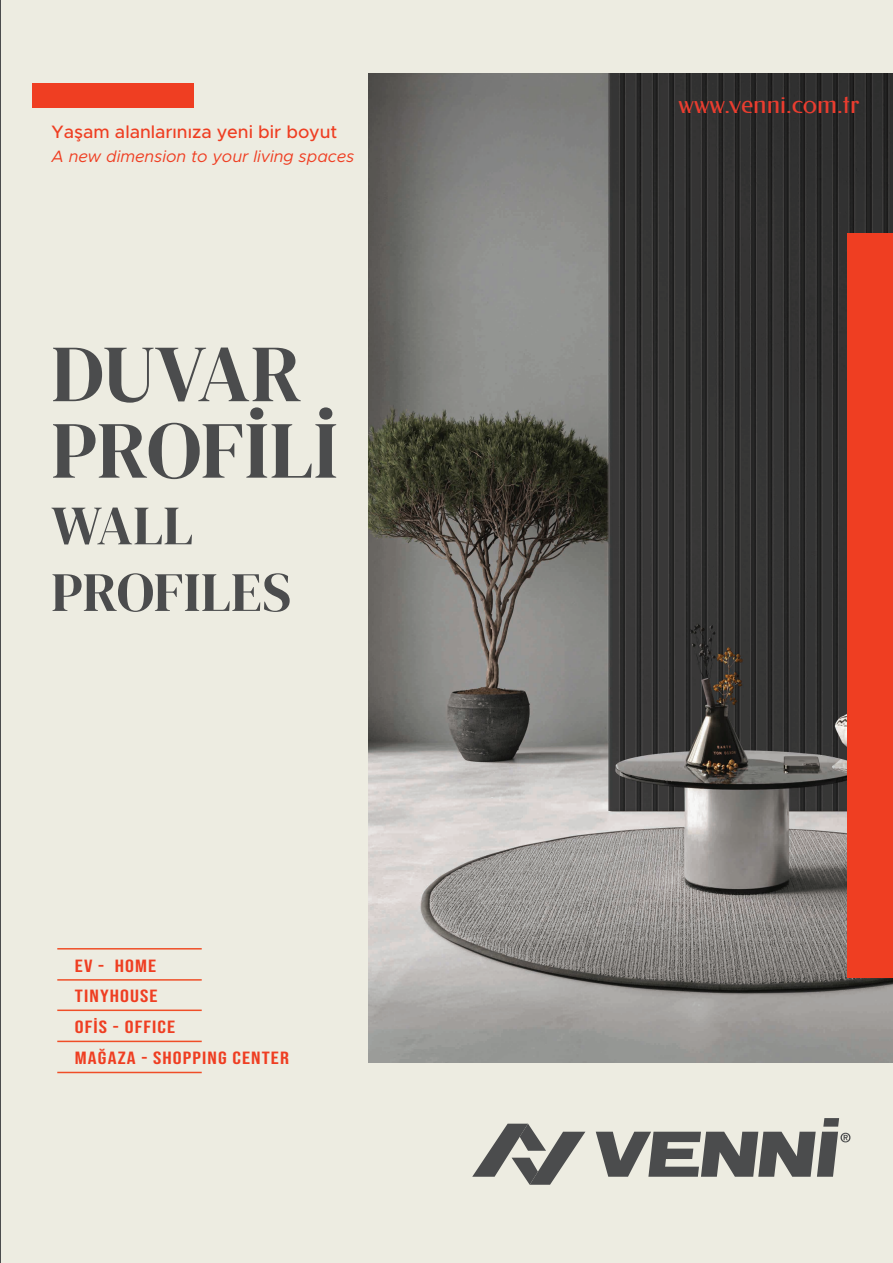
<style>
.page{position:relative;width:893px;height:1263px;background:#edece1}
.page>*{position:absolute;margin:0;border:0;box-sizing:border-box;transform-origin:0 0}
.t1{font:81px/76.5px "DM Serif Display";color:#4b4c4d}
.t2{font:55.5px/66.6px "DM Serif Display";color:#4b4c4d}
.t3{font:26.25px "Federo";color:#ea3d2f}
.t4{font:500 18px "Metropolis";color:#ef3e22}
.t5{font:17.7px/30.8px "Bebas Neue";letter-spacing:.05em;color:#ef3e22;scale:1.25 1}
.t6{font:italic 16.5px "Metropolis";color:#ef3e22}
</style>
<div class="page">
<hr style="left:0;top:0;width:1px;height:1262px;background:#4b4c4d">
<img style="left:369px;top:74px;width:524px;height:988px">
<div style="left:847px;top:233px;width:46px;height:745px;background:#ef3e22"></div>
<div style="left:32px;top:83px;width:161px;height:25px;background:#ef3e22"></div>
<svg style="left:472px;top:1124px;width:113px;height:61px"></svg>
<svg style="left:823px;top:1118px;width:16px;height:8px"></svg>
<svg style="left:596px;top:1132px;width:254px;height:45px"></svg>
<hr style="left:57px;top:1009px;width:145px;height:2px;background:#f04e27">
<hr style="left:57px;top:1041px;width:145px;height:1px;background:#f04e27">
<hr style="left:57px;top:1072px;width:145px;height:1px;background:#f04e27">
<hr style="left:57px;top:948px;width:145px;height:1px;background:#f04e27">
<hr style="left:57px;top:979px;width:145px;height:2px;background:#f04e27">
<p class="t4" style="left:52px;top:121px;width:287px">Yaşam alanlarınıza yeni bir boyut</p>
<p class="t6" style="left:52px;top:146px;width:304px">A new dimension to your living spaces</p>
<h1 class="t1" style="left:51px;top:337px;width:288px">DUVAR<br>PROFİLİ</h1>
<h2 class="t2" style="left:51px;top:493px;width:242px">WALL<br>PROFILES</h2>
<p class="t5" style="left:75px;top:950px;width:173px">EV - HOME<br>TINYHOUSE<br>OFİS - OFFICE<br>MAĞAZA - SHOPPING CENTER</p>
<h3 class="t3" style="left:679px;top:89px;width:182px">www.venni.com.tr</h3>
</div>
